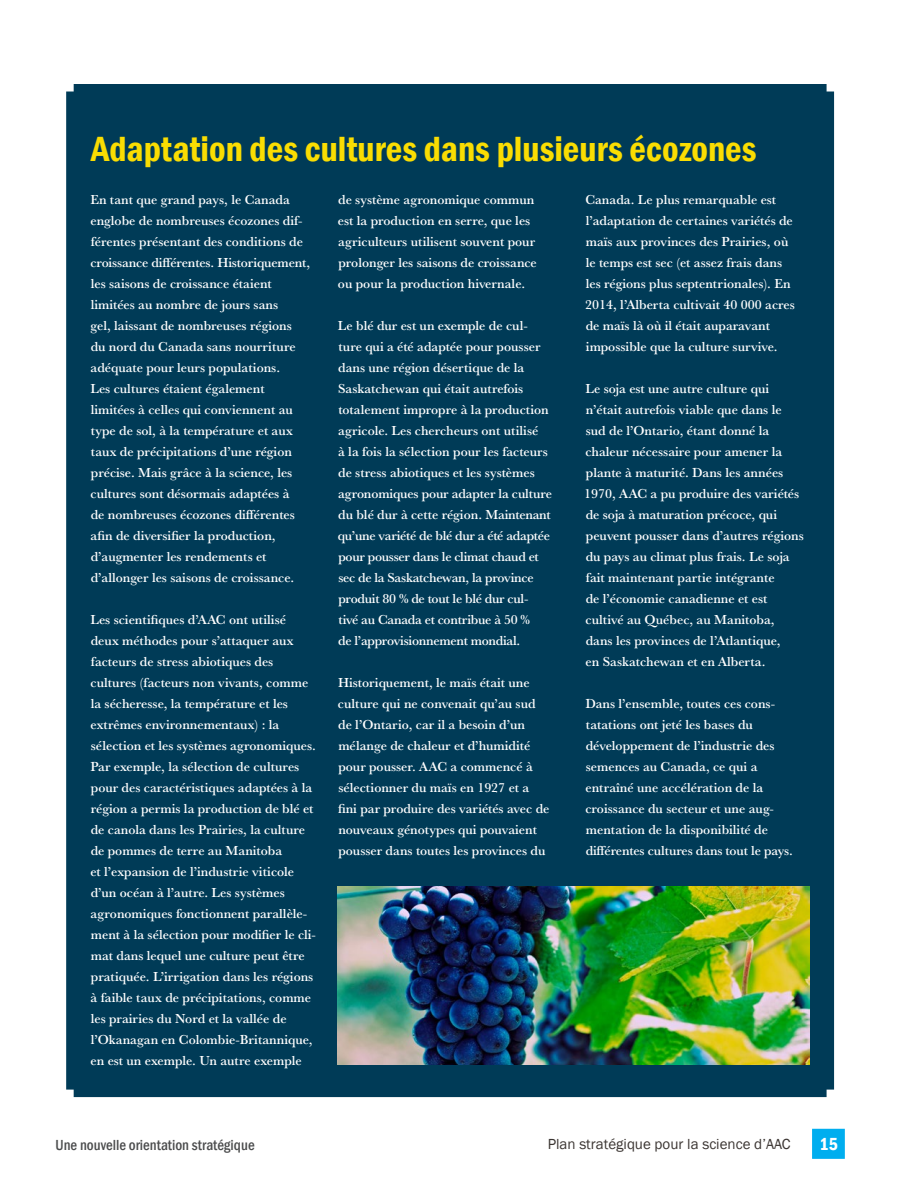
<style>
.page{position:relative;width:918px;height:1188px;background:#fff}
.page>*{position:absolute;margin:0;border:0;box-sizing:border-box;transform-origin:0 0}
.Vignette_Header_I{font:600 condensed 36px "Franklin Gothic";color:#fadd02}
.t1{font:600 condensed 18px "Franklin Gothic";color:#fff}
.t2{font:500 condensed 15px "Franklin Gothic";color:#4b4c4d}
.t3{font:15px "Franklin Gothic";color:#3b3532}
.Vignette_Body_II{font:500 13.5px/21px "Baskerville URW";color:#fff}
</style>
<div class="page">
<div style="left:66px;top:84px;width:768px;height:1013px;background:#003b57"></div>
<div style="left:812px;top:1129px;width:33px;height:30px;background:#00aeef;border:2px solid #00aeef"></div>
<img style="left:338px;top:887px;width:472px;height:178px">
<h1 class="Vignette_Header_I" style="left:91px;top:125px;width:667px">Adaptation des cultures dans plusieurs écozones</h1>
<p class="Vignette_Body_II" style="left:585px;top:189px;width:211px">Canada. Le plus remarquable est l’adaptation de certaines variétés de maïs aux provinces des Prairies, où le temps est sec (et assez frais dans les régions plus septentrionales). En 2014, l’Alberta cultivait 40 000 acres de maïs là où il était auparavant impossible que la culture survive.</p>
<p class="Vignette_Body_II" style="left:584px;top:378px;width:221px">Le soja est une autre culture qui n’était autrefois viable que dans le<br>sud de l’Ontario, étant donné la chaleur nécessaire pour amener la plante à maturité. Dans les années 1970, AAC a pu produire des variétés de soja à maturation précoce, qui peuvent pousser dans d’autres régions du pays au climat plus frais. Le soja fait maintenant partie intégrante<br>de l’économie canadienne et est cultivé au Québec, au Manitoba,<br>dans les provinces de l’Atlantique,<br>en Saskatchewan et en Alberta.</p>
<p class="Vignette_Body_II" style="left:585px;top:693px;width:209px">Dans l’ensemble, toutes ces cons&shy;tatations ont jeté les bases du développement de l’industrie des semences au Canada, ce qui a entraîné une accélération de la croissance du secteur et une aug&shy;mentation de la disponibilité de différentes cultures dans tout le pays.</p>
<p class="Vignette_Body_II" style="left:90px;top:189px;width:221px">En tant que grand pays, le Canada englobe de nombreuses écozones dif&shy;férentes présentant des conditions de croissance différentes. Historiquement, les saisons de croissance étaient limitées au nombre de jours sans<br>gel, laissant de nombreuses régions<br>du nord du Canada sans nourriture adéquate pour leurs populations.<br>Les cultures étaient également limitées à celles qui conviennent au type de sol, à la température et aux taux de précipitations d’une région précise. Mais grâce à la science, les cultures sont désormais adaptées à<br>de nombreuses écozones différentes afin de diversifier la production, d’augmenter les rendements et d’allonger les saisons de croissance.</p>
<p class="Vignette_Body_II" style="left:90px;top:609px;width:227px">Les scientifiques d’AAC ont utilisé deux méthodes pour s’attaquer aux facteurs de stress abiotiques des cultures (facteurs non vivants, comme la sécheresse, la température et les extrêmes environnementaux) : la sélection et les systèmes agronomiques.<br>Par exemple, la sélection de cultures pour des caractéristiques adaptées à la région a permis la production de blé et de canola dans les Prairies, la culture de pommes de terre au Manitoba<br>et l’expansion de l’industrie viticole d’un océan à l’autre. Les systèmes agronomiques fonctionnent parallèle&shy;ment à la sélection pour modifier le cli&shy;mat dans lequel une culture peut être pratiquée. L’irrigation dans les régions à faible taux de précipitations, comme les prairies du Nord et la vallée de l’Okanagan en Colombie-Britannique, en est un exemple. Un autre exemple</p>
<p class="Vignette_Body_II" style="left:338px;top:189px;width:200px">de système agronomique commun est la production en serre, que les agriculteurs utilisent souvent pour prolonger les saisons de croissance ou pour la production hivernale.</p>
<p class="Vignette_Body_II" style="left:338px;top:315px;width:216px">Le blé dur est un exemple de cul&shy;ture qui a été adaptée pour pousser dans une région désertique de la Saskatchewan qui était autrefois totalement impropre à la production agricole. Les chercheurs ont utilisé<br>à la fois la sélection pour les facteurs de stress abiotiques et les systèmes agronomiques pour adapter la culture du blé dur à cette région. Maintenant qu’une variété de blé dur a été adaptée pour pousser dans le climat chaud et sec de la Saskatchewan, la province produit 80 % de tout le blé dur cul-<br>tivé au Canada et contribue à 50 %<br>de l’approvisionnement mondial.</p>
<p class="Vignette_Body_II" style="left:338px;top:672px;width:213px">Historiquement, le maïs était une culture qui ne convenait qu’au sud de l’Ontario, car il a besoin d’un mélange de chaleur et d’humidité pour pousser. AAC a commencé à sélectionner du maïs en 1927 et a fini par produire des variétés avec de nouveaux génotypes qui pouvaient pousser dans toutes les provinces du</p>
<p class="t2" style="left:56px;top:1135px;width:201px">Une nouvelle orientation stratégique</p>
<p class="t3" style="left:548px;top:1135px;width:244px">Plan stratégique pour la science d’AAC</p>
<h2 class="t1" style="left:820px;top:1132px;width:20px">15</h2>
</div>
